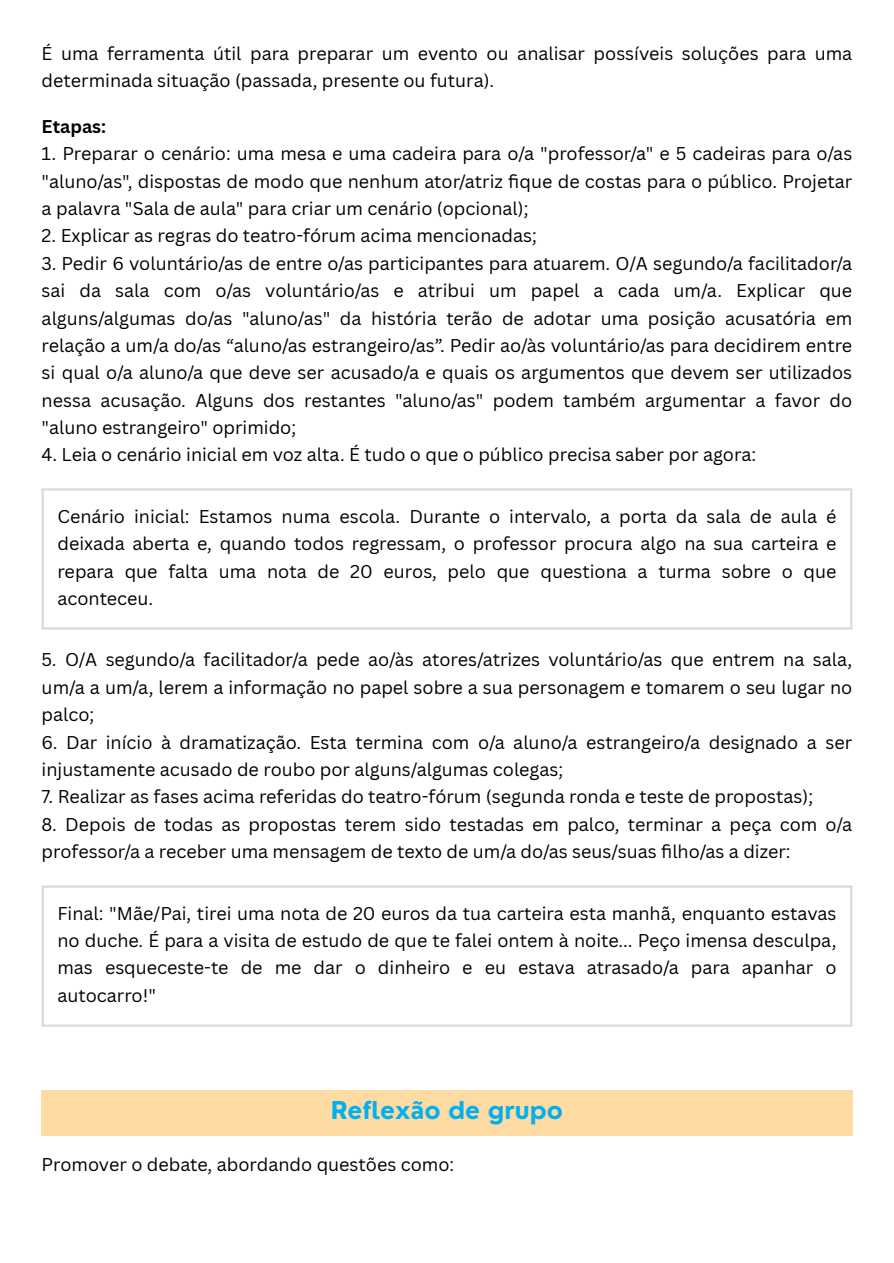
<style>
.page{position:relative;width:894px;height:1263px;background:#fff}
.page>*{position:absolute;margin:0;border:0;box-sizing:border-box;transform-origin:0 0}
.t1{font:700 24px "Nourd";color:#00b0f0}
.t2{font:18px/27.5px "Canva Sans";color:#000;text-align:justify}
.t3{font:700 18px "Canva Sans";color:#000}
</style>
<div class="page">
<hr style="left:42px;top:491px;width:2px;height:136px;background:#dbdbdb">
<hr style="left:849px;top:491px;width:3px;height:136px;background:#dbdbdb">
<hr style="left:42px;top:488px;width:810px;height:3px;background:#dbdbdb">
<hr style="left:42px;top:627px;width:810px;height:3px;background:#dbdbdb">
<hr style="left:42px;top:888px;width:2px;height:136px;background:#dbdbdb">
<hr style="left:849px;top:888px;width:3px;height:136px;background:#dbdbdb">
<hr style="left:42px;top:885px;width:810px;height:3px;background:#dbdbdb">
<hr style="left:42px;top:1024px;width:810px;height:3px;background:#dbdbdb">
<div style="left:42px;top:1090px;width:810px;height:45px;background:#ffdaa2"></div>
<p class="t2" style="left:42px;top:39px;width:811px;line-height:27px">É uma ferramenta útil para preparar um evento ou analisar possíveis soluções para uma determinada situação (passada, presente ou futura).</p>
<h2 class="t3" style="left:42px;top:114px;width:66px">Etapas:</h2>
<h2 class="t2" style="left:42px;top:139px;width:811px">1. Preparar o cenário: uma mesa e uma cadeira para o/a "professor/a" e 5 cadeiras para o/as "aluno/as", dispostas de modo que nenhum ator/atriz fi que de costas para o público. Projetar a palavra "Sala de aula" para criar um cenário (opcional);</h2>
<h2 class="t2" style="left:42px;top:221px;width:496px">2. Explicar as regras do teatro-fórum acima mencionadas;</h2>
<h2 class="t2" style="left:42px;top:249px;width:811px">3. Pedir 6 voluntário/as de entre o/as participantes para atuarem. O/A segundo/a facilitador/a sai da sala com o/as voluntário/as e atribui um papel a cada um/a. Explicar que alguns/algumas do/as "aluno/as" da história terão de adotar uma posição acusatória em relação a um/a do/as “aluno/as estrangeiro/as”. Pedir ao/às voluntário/as para decidirem entre si qual o/a aluno/a que deve ser acusado/a e quais os argumentos que devem ser utilizados nessa acusação. Alguns dos restantes "aluno/as" podem também argumentar a favor do "aluno estrangeiro" oprimido;</h2>
<h2 class="t2" style="left:42px;top:441px;width:715px">4. Leia o cenário inicial em voz alta. É tudo o que o público precisa saber por agora:</h2>
<p class="t2" style="left:57px;top:502px;width:780px">Cenário inicial: Estamos numa escola. Durante o intervalo, a porta da sala de aula é deixada aberta e, quando todos regressam, o professor procura algo na sua carteira e repara que falta uma nota de 20 euros, pelo que questiona a turma sobre o que aconteceu.</p>
<p class="t2" style="left:42px;top:645px;width:811px">5. O/A segundo/a facilitador/a pede ao/às atores/atrizes voluntário/as que entrem na sala, um/a a um/a, lerem a informação no papel sobre a sua personagem e tomarem o seu lugar no palco;</p>
<p class="t2" style="left:42px;top:729px;width:811px;line-height:27px">6. Dar início à dramatização. Esta termina com o/a aluno/a estrangeiro/a designado a ser injustamente acusado de roubo por alguns/algumas colegas;</p>
<p class="t2" style="left:42px;top:783px;width:772px">7. Realizar as fases acima referidas do teatro-fórum (segunda ronda e teste de propostas);</p>
<p class="t2" style="left:42px;top:811px;width:811px;line-height:27px">8. Depois de todas as propostas terem sido testadas em palco, terminar a peça com o/a professor/a a receber uma mensagem de texto de um/a do/as seus/suas fi lho/as a dizer:</p>
<p class="t2" style="left:57px;top:900px;width:780px">Final: "Mãe/Pai, tirei uma nota de 20 euros da tua carteira esta manhã, enquanto estavas no duche. É para a visita de estudo de que te falei ontem à noite... Peço imensa desculpa, mas esqueceste-te de me dar o dinheiro e eu estava atrasado/a para apanhar o autocarro!"</p>
<p class="t1" style="left:331px;top:1095px;width:234px">Reflexão de grupo</p>
<p class="t2" style="left:42px;top:1150px;width:414px">Promover o debate, abordando questões como:</p>
</div>
